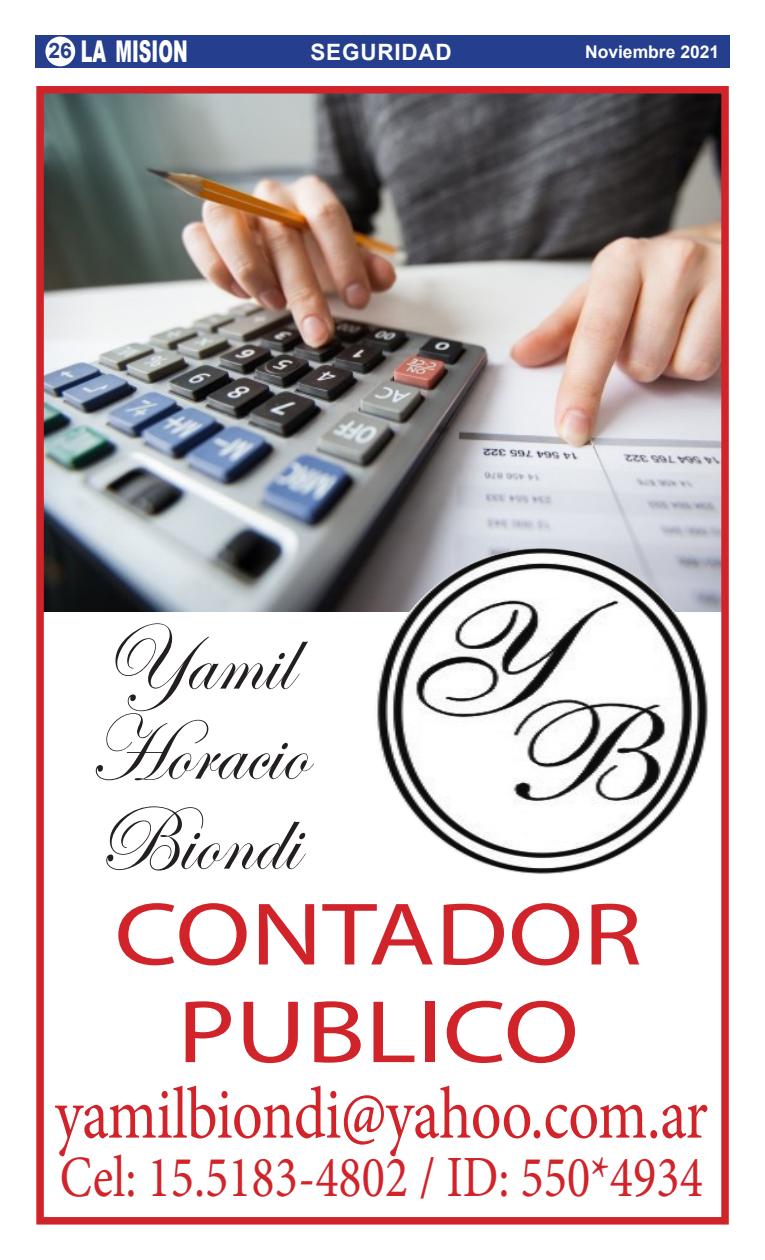
<style>
.page{position:relative;width:765px;height:1260px;background:#fff}
.page>*{position:absolute;margin:0;border:0;box-sizing:border-box;transform-origin:0 0}
.t1{font:93.75px/90px "Edwardian Script ITC";color:#231f20;scale:.94 1}
.t2{font:89.5px/97.6px "Myriad Pro";color:#d1232a;text-align:center;scale:1.22 1}
.t3{font:73.12px "Minion Pro";letter-spacing:-.01em;color:#d1232a;scale:.83 1}
.t4{font:58.5px "Minion Pro";color:#d1232a;scale:.83 1}
.t5{font:900 30px "Arial";color:#fff;scale:.59 1}
.t6{font:700 22.5px "Arial";letter-spacing:.035em;color:#fff}
.t7{font:700 21.25px "Arial";color:#253f8e}
.t8{font:700 17.5px "Arial";color:#fff}
</style>
<div class="page">
<div style="left:35px;top:35px;width:695px;height:33px;background:#253f8e"></div>
<div style="left:45px;top:37px;width:30px;height:29px;background:#fff;border-radius:50%"></div>
<img style="left:45px;top:95px;width:675px;height:516px">
<div style="left:36px;top:86px;width:693px;height:1139px;border:8px solid #d1232a"></div>
<img style="left:374px;top:548px;width:336px;height:326px">
<p class="t7" style="left:48px;top:36px;width:25px">26</p>
<p class="t5" style="left:81px;top:30px;width:183px">LA MISION</p>
<p class="t6" style="left:310px;top:36px;width:143px">SEGURIDAD</p>
<p class="t8" style="left:585px;top:40px;width:136px">Noviembre 2021</p>
<p class="t1" style="left:88px;top:619px;width:233px">Yamil<br>Horacio<br>Biondi</p>
<p class="t2" style="left:114px;top:884px;width:434px">CONTADOR<br>PUBLICO</p>
<p class="t3" style="left:55px;top:1065px;width:788px">yamilbiondi@yahoo.com.ar</p>
<p class="t4" style="left:60px;top:1138px;width:776px">Cel: 15.5183-4802 / ID: 550*4934</p>
</div>
